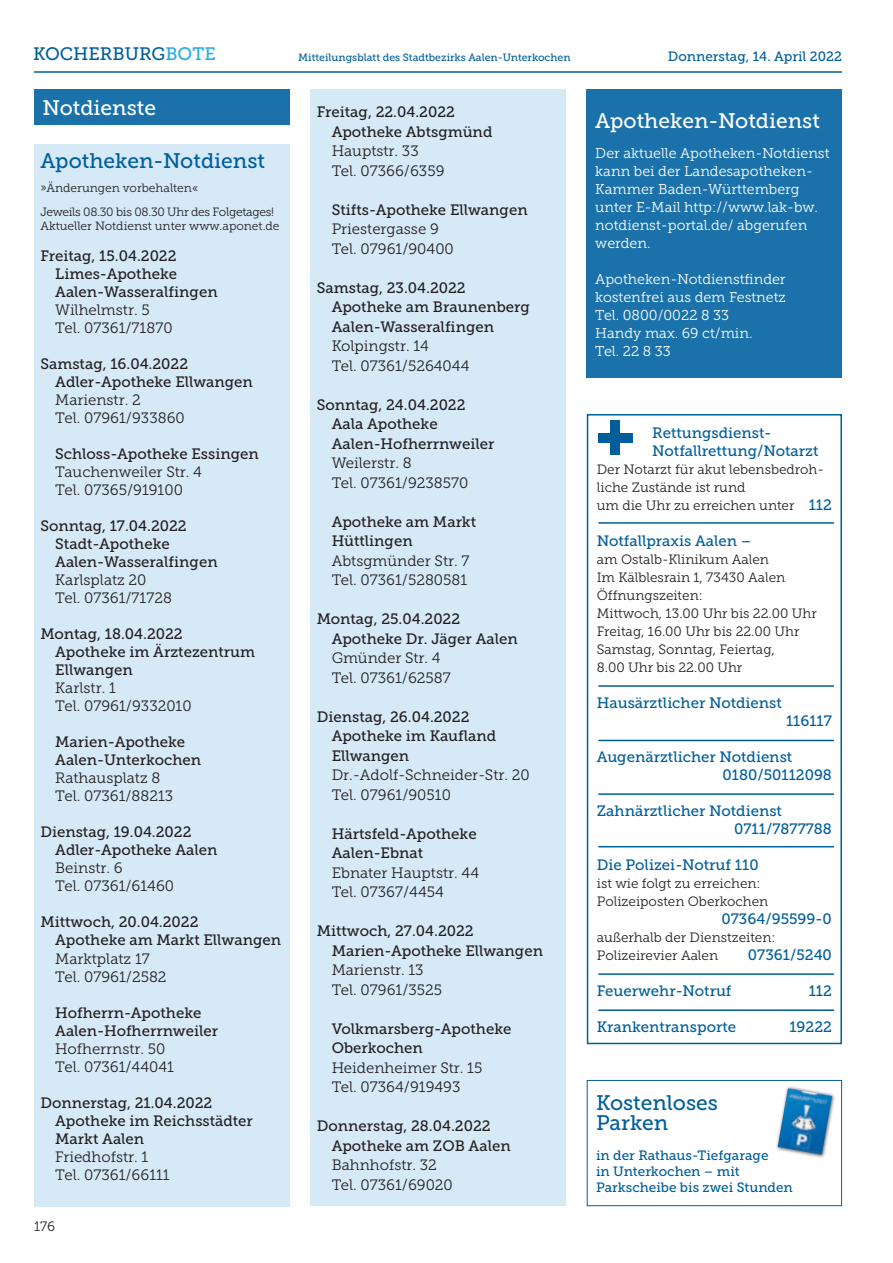
<style>
.page{position:relative;width:893px;height:1263px;background:#fff}
.page>*{position:absolute;margin:0;border:0;box-sizing:border-box;transform-origin:0 0}
.t1{font:21px/20.4px "Museo Slab 500";color:#005e9a}
.t2{font:21px "Museo Slab 500";color:#fff}
.t3{font:18px "Museo Slab 500";color:#005e9a}
.t4{font:15px/18px "Museo Slab 500";color:#231f20}
.t5{font:15px/19.5px "Museo Slab 300";color:#231f20}
.t6{font:15px/18px "Museo Slab 500";color:#005e9a}
.t7{font:14.25px/18px "Museo Slab 300";color:#fff}
.t8{font:13.5px/18px "Museo Slab 300";color:#231f20}
.t9{font:13.5px/16.2px "Museo Slab 500";color:#005e9a}
.t10{font:12px/24px "Museo Slab 300";letter-spacing:-.025em;color:#231f20}
.t11{font:12px "Museo Slab 300";letter-spacing:-.005em;color:#231f20}
.t12{font:10.5px "Museo Slab 500";color:#005e9a}
.s1{color:#24aae1}
.s2{font-family:"Museo Slab 500";font-size:15px;color:#005e9a}
</style>
<div class="page">
<hr style="left:34px;top:71px;width:808px;height:2px;background:#005e9a">
<div style="left:587px;top:89px;width:255px;height:289px;background:#1b72aa"></div>
<div style="left:611px;top:421px;width:9px;height:34px;background:#005e9a"></div>
<div style="left:598px;top:433px;width:34px;height:9px;background:#005e9a"></div>
<div style="left:587px;top:414px;width:255px;height:630px;border:2px solid #005e9a"></div>
<hr style="left:598px;top:522px;width:236px;height:2px;background:#005e9a">
<hr style="left:598px;top:740px;width:236px;height:1px;background:#005e9a">
<hr style="left:598px;top:793px;width:236px;height:2px;background:#005e9a">
<hr style="left:598px;top:846px;width:236px;height:1px;background:#005e9a">
<hr style="left:598px;top:685px;width:236px;height:2px;background:#005e9a">
<hr style="left:598px;top:973px;width:236px;height:2px;background:#005e9a">
<hr style="left:598px;top:1009px;width:236px;height:2px;background:#005e9a">
<div style="left:587px;top:1080px;width:255px;height:126px;border:1px solid #005e9a"></div>
<div style="left:775px;top:1085px;width:61px;height:73px;background:#231f20;opacity:.75"></div>
<img style="left:778px;top:1088px;width:54px;height:66px">
<div style="left:34px;top:144px;width:255px;height:1062px;background:#d6e9f7"></div>
<div style="left:310px;top:89px;width:256px;height:1117px;background:#d6e9f7"></div>
<div style="left:34px;top:89px;width:255px;height:36px;background:#1b72aa"></div>
<p class="t3" style="left:33px;top:44px;width:184px">KOCHERBURG<span class="s1">BOTE</span></p>
<p class="t12" style="left:298px;top:51px;width:274px">Mitteilungsblatt des Stadtbezirks Aalen-Unterkochen</p>
<p class="t9" style="left:668px;top:48px;width:176px">Donnerstag, 14. April 2022</p>
<h1 class="t2" style="left:43px;top:96px;width:115px">Notdienste</h1>
<h1 class="t1" style="left:40px;top:151px;width:226px">Apotheken-Notdienst</h1>
<p class="t10" style="left:40px;top:176px;width:235px">»Änderungen vorbehalten«<br>Jeweils 08.30 bis 08.30 Uhr des Folgetages!</p>
<p class="t11" style="left:40px;top:219px;width:241px">Aktueller Notdienst unter www.aponet.de</p>
<p class="t4" style="left:55px;top:247px;width:164px;text-indent:-15px">Freitag, 15.04.2022<br>Limes-Apotheke<br>Aalen-Wasseralfingen</p>
<p class="t5" style="left:55px;top:301px;width:119px;line-height:18px">Wilhelmstr. 5<br>Tel. 07361/71870</p>
<p class="t4" style="left:55px;top:355px;width:199px;text-indent:-15px">Samstag, 16.04.2022<br>Adler-Apotheke Ellwangen</p>
<p class="t5" style="left:55px;top:391px;width:131px;line-height:18px">Marienstr. 2<br>Tel. 07961/933860</p>
<p class="t4" style="left:55px;top:445px;width:205px">Schloss-Apotheke Essingen</p>
<p class="t5" style="left:55px;top:463px;width:148px;line-height:18px">Tauchenweiler Str. 4<br>Tel. 07365/919100</p>
<p class="t4" style="left:55px;top:517px;width:164px;text-indent:-15px">Sonntag, 17.04.2022<br>Stadt-Apotheke<br>Aalen-Wasseralfingen</p>
<p class="t5" style="left:55px;top:571px;width:118px;line-height:18px">Karlsplatz 20<br>Tel. 07361/71728</p>
<p class="t4" style="left:55px;top:625px;width:201px;text-indent:-15px">Montag, 18.04.2022<br>Apotheke im Ärztezentrum<br>Ellwangen</p>
<p class="t5" style="left:55px;top:679px;width:138px;line-height:18px">Karlstr. 1<br>Tel. 07961/9332010</p>
<p class="t4" style="left:55px;top:733px;width:147px">Marien-Apotheke<br>Aalen-Unterkochen</p>
<p class="t5" style="left:55px;top:769px;width:120px;line-height:18px">Rathausplatz 8<br>Tel. 07361/88213</p>
<p class="t4" style="left:55px;top:823px;width:164px;text-indent:-15px">Dienstag, 19.04.2022<br>Adler-Apotheke Aalen</p>
<p class="t5" style="left:55px;top:859px;width:120px;line-height:18px">Beinstr. 6<br>Tel. 07361/61460</p>
<p class="t4" style="left:55px;top:913px;width:227px;text-indent:-15px">Mittwoch, 20.04.2022<br>Apotheke am Markt Ellwangen</p>
<p class="t5" style="left:55px;top:949px;width:113px;line-height:18px">Marktplatz 17<br>Tel. 07961/2582</p>
<p class="t4" style="left:55px;top:1003px;width:164px">Hofherrn-Apotheke<br>Aalen-Hofherrnweiler</p>
<p class="t5" style="left:55px;top:1039px;width:120px;line-height:18px">Hofherrnstr. 50<br>Tel. 07361/44041</p>
<p class="t4" style="left:55px;top:1093px;width:199px;text-indent:-15px">Donnerstag, 21.04.2022<br>Apotheke im Reichsstädter<br>Markt Aalen</p>
<p class="t5" style="left:55px;top:1147px;width:116px;line-height:18px">Friedhofstr. 1<br>Tel. 07361/66111</p>
<p class="t8" style="left:34px;top:1217px;width:23px">176</p>
<p class="t4" style="left:332px;top:102px;width:162px;line-height:19.5px;text-indent:-15px">Freitag, 22.04.2022<br>Apotheke Abtsgmünd</p>
<p class="t5" style="left:332px;top:141px;width:114px">Hauptstr. 33<br>Tel. 07366/6359</p>
<p class="t4" style="left:332px;top:200px;width:197px">Stifts-Apotheke Ellwangen</p>
<p class="t5" style="left:332px;top:219px;width:124px">Priestergasse 9<br>Tel. 07961/90400</p>
<p class="t4" style="left:332px;top:278px;width:200px;line-height:19.5px;text-indent:-15px">Samstag, 23.04.2022<br>Apotheke am Braunenberg<br>Aalen-Wasseralfingen</p>
<p class="t5" style="left:332px;top:336px;width:139px">Kolpingstr. 14<br>Tel. 07361/5264044</p>
<p class="t4" style="left:332px;top:395px;width:164px;line-height:19.5px;text-indent:-15px">Sonntag, 24.04.2022<br>Aala Apotheke<br>Aalen-Hofherrnweiler</p>
<p class="t5" style="left:332px;top:453px;width:138px">Weilerstr. 8<br>Tel. 07361/9238570</p>
<p class="t4" style="left:332px;top:512px;width:146px;line-height:19.5px">Apotheke am Markt<br>Hüttlingen</p>
<p class="t5" style="left:332px;top:551px;width:139px">Abtsgmünder Str. 7<br>Tel. 07361/5280581</p>
<p class="t4" style="left:332px;top:609px;width:188px;line-height:19.5px;text-indent:-15px">Montag, 25.04.2022<br>Apotheke Dr. Jäger Aalen</p>
<p class="t5" style="left:332px;top:648px;width:121px">Gmünder Str. 4<br>Tel. 07361/62587</p>
<p class="t4" style="left:332px;top:707px;width:166px;line-height:19.5px;text-indent:-15px">Dienstag, 26.04.2022<br>Apotheke im Kaufland<br>Ellwangen</p>
<p class="t5" style="left:332px;top:765px;width:200px">Dr.-Adolf-Schneider-Str. 20<br>Tel. 07961/90510</p>
<p class="t4" style="left:332px;top:824px;width:146px;line-height:19.5px">Härtsfeld-Apotheke<br>Aalen-Ebnat</p>
<p class="t5" style="left:332px;top:863px;width:149px">Ebnater Hauptstr. 44<br>Tel. 07367/4454</p>
<p class="t4" style="left:332px;top:921px;width:213px;line-height:19.5px;text-indent:-15px">Mittwoch, 27.04.2022<br>Marien-Apotheke Ellwangen</p>
<p class="t5" style="left:332px;top:960px;width:112px">Marienstr. 13<br>Tel. 07961/3525</p>
<p class="t4" style="left:332px;top:1019px;width:181px;line-height:19.5px">Volkmarsberg-Apotheke<br>Oberkochen</p>
<p class="t5" style="left:332px;top:1058px;width:152px">Heidenheimer Str. 15<br>Tel. 07364/919493</p>
<p class="t4" style="left:332px;top:1116px;width:180px;line-height:19.5px;text-indent:-15px">Donnerstag, 28.04.2022<br>Apotheke am ZOB Aalen</p>
<p class="t5" style="left:332px;top:1155px;width:123px">Bahnhofstr. 32<br>Tel. 07361/69020</p>
<h1 class="t2" style="left:595px;top:109px;width:226px">Apotheken-Notdienst</h1>
<p class="t7" style="left:595px;top:144px;width:236px">Der aktuelle Apotheken-Notdienst kann bei der Landesapotheken-<br>Kammer Baden-Württemberg unter E-Mail http://www.lak-bw. notdienst-portal.de/ abgerufen werden.</p>
<p class="t7" style="left:595px;top:270px;width:192px">Apotheken-Notdienstfinder kostenfrei aus dem Festnetz<br>Tel. 0800/0022 8 33<br>Handy max. 69 ct/min.<br>Tel. 22 8 33</p>
<p class="t6" style="left:652px;top:424px;width:168px">Rettungsdienst-<br>Notfallrettung/Notarzt</p>
<p class="t8" style="left:597px;top:460px;width:237px">Der Notarzt für akut lebensbedroh&shy;liche Zustände ist rund<br>um die Uhr zu erreichen unter <span class="s2">112</span></p>
<p class="t6" style="left:597px;top:532px;width:156px">Notfallpraxis Aalen –</p>
<p class="t8" style="left:597px;top:550px;width:221px">am Ostalb-Klinikum Aalen<br>Im Kälblesrain 1, 73430 Aalen<br>Öffnungszeiten:<br>Mittwoch, 13.00 Uhr bis 22.00 Uhr<br>Freitag, 16.00 Uhr bis 22.00 Uhr<br>Samstag, Sonntag, Feiertag,<br>8.00 Uhr bis 22.00 Uhr</p>
<p class="t6" style="left:597px;top:694px;width:187px">Hausärztlicher Notdienst</p>
<p class="t6" style="left:786px;top:712px;width:47px">116117</p>
<p class="t6" style="left:723px;top:748px;width:111px;text-indent:-126px">Augenärztlicher Notdienst<br>0180/50112098</p>
<p class="t6" style="left:734px;top:802px;width:99px;text-indent:-137px">Zahnärztlicher Notdienst<br>0711/7877788</p>
<p class="t6" style="left:597px;top:856px;width:163px">Die Polizei-Notruf 110</p>
<p class="t8" style="left:597px;top:874px;width:173px">ist wie folgt zu erreichen:<br>Polizeiposten Oberkochen</p>
<p class="t6" style="left:721px;top:910px;width:112px">07364/95599-0</p>
<p class="t8" style="left:597px;top:928px;width:180px">außerhalb der Dienstzeiten:<br>Polizeirevier Aalen</p>
<p class="t6" style="left:748px;top:946px;width:86px">07361/5240</p>
<p class="t6" style="left:597px;top:982px;width:136px">Feuerwehr-Notruf</p>
<p class="t6" style="left:809px;top:982px;width:25px">112</p>
<p class="t6" style="left:597px;top:1018px;width:141px">Krankentransporte</p>
<p class="t6" style="left:789px;top:1018px;width:44px">19222</p>
<h1 class="t1" style="left:596px;top:1092px;width:123px">Kostenloses<br>Parken</h1>
<p class="t9" style="left:596px;top:1147px;width:198px">in der Rathaus-Tiefgarage<br>in Unterkochen – mit<br>Parkscheibe bis zwei Stunden</p>
</div>
